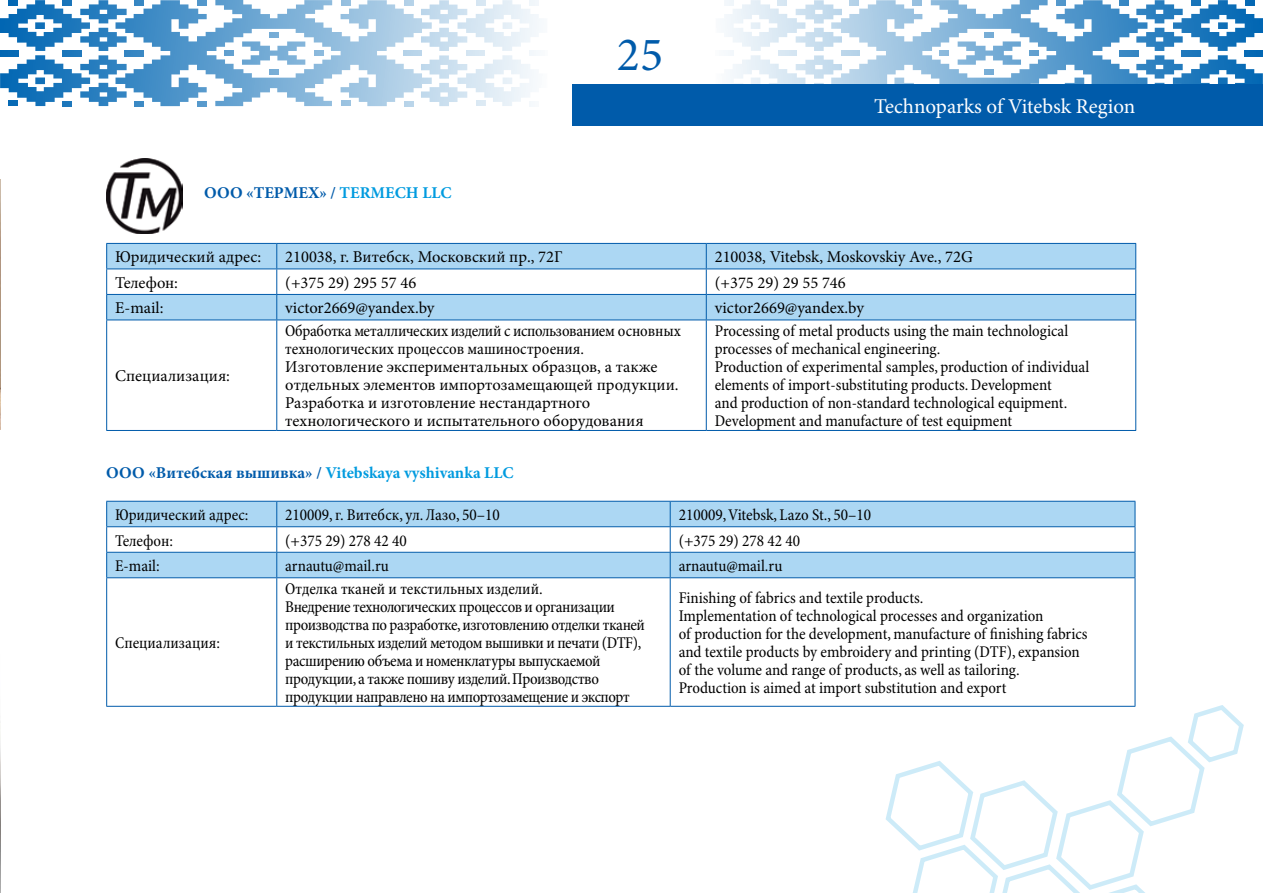
<style>
.page{position:relative;width:1263px;height:893px;background:#fff}
.page>*{position:absolute;margin:0;border:0;box-sizing:border-box;transform-origin:0 0}
.t1{font:48px "Minion Pro";color:#005baa}
.t2{font:21px "Minion Pro";letter-spacing:-.005em;color:#fff}
.t3{font:condensed 16.5px/18px "Minion Pro";letter-spacing:-.005em;color:#000}
.t4{font:16.5px/18px "Minion Pro";color:#000}
.t5{font:condensed 16.5px/18px "Minion Pro";letter-spacing:-.025em;color:#000}
.t6{font:700 16.5px "Minion Pro";color:#009bdf}
.t7{font:700 16.5px "Minion Pro";color:#005baa}
.s1{color:#009bdf}
.s2{color:#005baa}
</style>
<div class="page">
<svg style="left:715px;top:0;width:548px;height:85px"></svg>
<div style="left:715px;top:51px;width:19px;height:5px;background:#f6f9fc"></div>
<div style="left:724px;top:0;width:10px;height:5px;background:#f1f6fa"></div>
<svg style="left:0;top:0;width:540px;height:106px"></svg>
<div style="left:529px;top:51px;width:18px;height:5px;background:#f5f9fc"></div>
<div style="left:529px;top:101px;width:10px;height:5px;background:#f6f9fc"></div>
<div style="left:529px;top:0;width:10px;height:5px;background:#f1f6fa"></div>
<div style="left:572px;top:85px;width:691px;height:41px;background:#005baa"></div>
<img style="left:0;top:722px;width:1px;height:171px">
<img style="left:0;top:179px;width:1px;height:250px">
<div style="left:107px;top:244px;width:1028px;height:25px;background:#acd7f3"></div>
<svg style="left:107px;top:270px;width:1028px;height:160px"></svg>
<hr style="left:106px;top:243px;width:171px;height:1px;background:#005baa">
<hr style="left:277px;top:243px;width:429px;height:1px;background:#005baa">
<hr style="left:706px;top:243px;width:430px;height:1px;background:#005baa">
<hr style="left:106px;top:269px;width:171px;height:1px;background:#005baa">
<hr style="left:277px;top:269px;width:429px;height:1px;background:#005baa">
<hr style="left:706px;top:269px;width:430px;height:1px;background:#005baa">
<hr style="left:106px;top:294px;width:171px;height:1px;background:#005baa">
<svg style="left:106px;top:244px;width:1px;height:76px"></svg>
<hr style="left:277px;top:294px;width:429px;height:1px;background:#005baa">
<svg style="left:276px;top:244px;width:1px;height:76px"></svg>
<hr style="left:706px;top:294px;width:430px;height:1px;background:#005baa">
<svg style="left:706px;top:244px;width:1px;height:76px"></svg>
<svg style="left:1135px;top:244px;width:1px;height:76px"></svg>
<hr style="left:106px;top:320px;width:171px;height:1px;background:#005baa">
<hr style="left:106px;top:320px;width:1px;height:110px;background:#005baa">
<hr style="left:277px;top:320px;width:429px;height:1px;background:#005baa">
<hr style="left:276px;top:320px;width:1px;height:110px;background:#005baa">
<hr style="left:706px;top:320px;width:430px;height:1px;background:#005baa">
<hr style="left:706px;top:320px;width:1px;height:110px;background:#005baa">
<hr style="left:1135px;top:320px;width:1px;height:110px;background:#005baa">
<hr style="left:106px;top:430px;width:171px;height:1px;background:#005baa">
<hr style="left:277px;top:430px;width:429px;height:1px;background:#005baa">
<hr style="left:706px;top:430px;width:430px;height:1px;background:#005baa">
<div style="left:107px;top:502px;width:1028px;height:24px;background:#acd7f3"></div>
<svg style="left:107px;top:527px;width:1028px;height:179px"></svg>
<hr style="left:106px;top:501px;width:171px;height:1px;background:#005baa">
<hr style="left:277px;top:501px;width:393px;height:1px;background:#005baa">
<hr style="left:670px;top:501px;width:465px;height:1px;background:#005baa">
<hr style="left:106px;top:526px;width:171px;height:1px;background:#005baa">
<hr style="left:277px;top:526px;width:393px;height:1px;background:#005baa">
<hr style="left:670px;top:526px;width:465px;height:1px;background:#005baa">
<hr style="left:106px;top:552px;width:171px;height:1px;background:#005baa">
<svg style="left:106px;top:502px;width:1px;height:75px"></svg>
<hr style="left:277px;top:552px;width:393px;height:1px;background:#005baa">
<svg style="left:276px;top:502px;width:1px;height:75px"></svg>
<hr style="left:670px;top:552px;width:465px;height:1px;background:#005baa">
<svg style="left:670px;top:502px;width:1px;height:75px"></svg>
<svg style="left:1135px;top:502px;width:1px;height:75px"></svg>
<hr style="left:106px;top:577px;width:171px;height:1px;background:#005baa">
<hr style="left:106px;top:578px;width:1px;height:128px;background:#005baa">
<hr style="left:277px;top:577px;width:393px;height:1px;background:#005baa">
<hr style="left:276px;top:578px;width:1px;height:128px;background:#005baa">
<hr style="left:670px;top:577px;width:465px;height:1px;background:#005baa">
<hr style="left:670px;top:578px;width:1px;height:128px;background:#005baa">
<hr style="left:1135px;top:578px;width:1px;height:128px;background:#005baa">
<hr style="left:106px;top:706px;width:171px;height:1px;background:#005baa">
<hr style="left:277px;top:706px;width:393px;height:1px;background:#005baa">
<hr style="left:670px;top:706px;width:465px;height:1px;background:#005baa">
<img style="left:106px;top:159px;width:77px;height:74px">
<svg style="left:883px;top:702px;width:361px;height:191px"></svg>
<p class="t7" style="left:204px;top:181px;width:249px">ООО «ТЕРМЕХ» / <span class="s1">TERMECH LLC</span></p>
<h1 class="t1" style="left:617px;top:22px;width:48px">25</h1>
<p class="t2" style="left:874px;top:92px;width:263px">Technoparks of Vitebsk Region</p>
<p class="t4" style="left:115px;top:248px;width:147px">Юридический адрес:</p>
<p class="t4" style="left:285px;top:248px;width:279px">210038, г. Витебск, Московский пр., 72Г</p>
<p class="t4" style="left:715px;top:248px;width:260px">210038, Vitebsk, Moskovskiy Ave., 72G</p>
<p class="t4" style="left:115px;top:273px;width:64px">Телефон:</p>
<p class="t4" style="left:285px;top:273px;width:133px">(+375 29) 295 57 46</p>
<p class="t4" style="left:715px;top:273px;width:133px">(+375 29) 29 55 746</p>
<p class="t4" style="left:115px;top:299px;width:50px">E-mail:</p>
<p class="t4" style="left:285px;top:299px;width:151px">victor2669@yandex.by</p>
<p class="t4" style="left:715px;top:299px;width:151px">victor2669@yandex.by</p>
<p class="t4" style="left:115px;top:367px;width:116px">Специализация:</p>
<p class="t3" style="left:285px;top:323px;width:397px">Обработка металлических изделий с использованием основных технологических процессов машиностроения.</p>
<p class="t4" style="left:285px;top:358px;width:395px">Изготовление экспериментальных образцов, а также отдельных элементов импортозамещающей продукции.<br>Разработка и изготовление нестандартного технологического и испытательного оборудования</p>
<p class="t3" style="left:715px;top:323px;width:376px">Processing of metal products using the main technological processes of mechanical engineering.<br>Production of experimental samples, production of individual elements of import-substituting products. Development<br>and production of non-standard technological equipment.<br>Development and manufacture of test equipment</p>
<p class="t6" style="left:106px;top:461px;width:409px"><span class="s2">ООО «Витебская вышивка» /</span> Vitebskaya vyshivanka LLC</p>
<p class="t3" style="left:115px;top:506px;width:135px">Юридический адрес:</p>
<p class="t3" style="left:285px;top:506px;width:216px">210009, г. Витебск, ул. Лазо, 50–10</p>
<p class="t3" style="left:679px;top:506px;width:194px">210009, Vitebsk, Lazo St., 50–10</p>
<p class="t3" style="left:115px;top:532px;width:59px">Телефон:</p>
<p class="t3" style="left:285px;top:532px;width:123px">(+375 29) 278 42 40</p>
<p class="t3" style="left:679px;top:532px;width:123px">(+375 29) 278 42 40</p>
<p class="t3" style="left:115px;top:557px;width:46px">E-mail:</p>
<p class="t3" style="left:285px;top:557px;width:105px">arnautu@mail.ru</p>
<p class="t3" style="left:679px;top:557px;width:105px">arnautu@mail.ru</p>
<p class="t3" style="left:115px;top:634px;width:106px">Специализация:</p>
<p class="t5" style="left:285px;top:580px;width:361px">Отделка тканей и текстильных изделий.<br>Внедрение технологических процессов и организации производства по разработке, изготовлению отделки тканей и текстильных изделий методом вышивки и печати (DTF), расширению объема и номенклатуры выпускаемой продукции, а также пошиву изделий. Производство продукции направлено на импортозамещение и экспорт</p>
<p class="t3" style="left:679px;top:589px;width:410px">Finishing of fabrics and textile products.<br>Implementation of technological processes and organization<br>of production for the development, manufacture of finishing fabrics and textile products by embroidery and printing (DTF ), expansion of the volume and range of products, as well as tailoring.<br>Production is aimed at import substitution and export</p>
</div>
